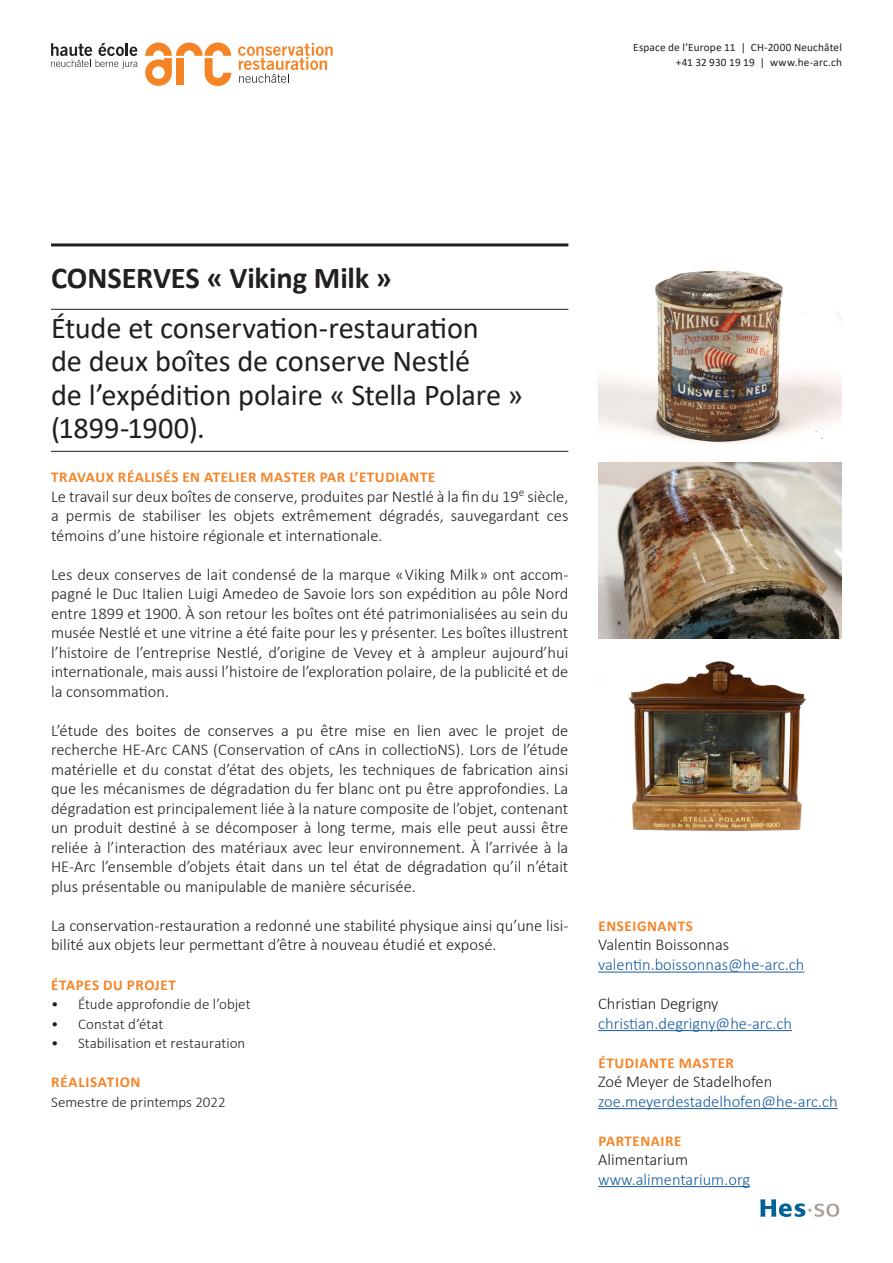
<style>
.page{position:relative;width:893px;height:1263px;background:#fff}
.page>*{position:absolute;margin:0;border:0;box-sizing:border-box;transform-origin:0 0}
.sous_titre{font:30.3px/33.3px "Calibri";letter-spacing:-.005em;color:#231f20}
.TITRE_PROJET{font:700 30.3px "Calibri";letter-spacing:-.005em;color:#231f20}
.Texte_courant{font:300 16.5px/19.5px "Calibri";color:#231f20;text-align:justify}
.Texte_courant-2{font:300 16.5px/19.5px "Calibri";color:#175d9e}
.TITRE_RUBRIQUE_ORANG{font:700 15px "Calibri";letter-spacing:.04em;color:#f58427}
.Texte_courant-3{font:300 15px "Calibri";color:#231f20}
.t1{font:11.25px/15.1px "Calibri";letter-spacing:.015em;color:#231f20;text-align:right}
.s1{color:#231f20}
</style>
<div class="page">
<img style="left:628px;top:661px;width:178px;height:170px">
<img style="left:598px;top:270px;width:244px;height:173px">
<img style="left:598px;top:463px;width:244px;height:175px">
<svg style="left:145px;top:43px;width:86px;height:43px"></svg>
<svg style="left:51px;top:43px;width:86px;height:26px"></svg>
<svg style="left:238px;top:43px;width:95px;height:40px"></svg>
<hr style="left:51px;top:243px;width:517px;height:3px;background:#231f20">
<svg style="left:760px;top:1199px;width:79px;height:18px"></svg>
<hr style="left:51px;top:309px;width:517px;height:1px;background:#231f20">
<hr style="left:51px;top:451px;width:517px;height:1px;background:#231f20">
<hr style="left:598px;top:972px;width:206px;height:1px;background:#175d9e">
<hr style="left:598px;top:1030px;width:194px;height:1px;background:#175d9e">
<hr style="left:598px;top:1108px;width:240px;height:1px;background:#175d9e">
<hr style="left:598px;top:1186px;width:152px;height:1px;background:#175d9e">
<p class="t1" style="left:633px;top:39px;width:210px">Espace de l’Europe 11 | CH-2000 Neuchâtel +41 32 930 19 19 | www.he-arc.ch</p>
<p class="TITRE_PROJET" style="left:51px;top:256px;width:342px">CONSERVES « Viking Milk »</p>
<p class="sous_titre" style="left:51px;top:311px;width:473px">Étude et conservation-restauration<br>de deux boîtes de conserve Nestlé<br>de l’expédition polaire « Stella Polare » (1899-1900).</p>
<p class="TITRE_RUBRIQUE_ORANG" style="left:51px;top:467px;width:386px">TRAVAUX RÉALISÉS EN ATELIER MASTER PAR L’ETUDIANTE</p>
<p class="Texte_courant" style="left:51px;top:486px;width:519px">Le travail sur deux boîtes de conserve, produites par Nestlé à la fin du 19<sup>e</sup> siècle, a permis de stabiliser les objets extrêmement dégradés, sauvegardant ces témoins d’une histoire régionale et internationale.</p>
<p class="Texte_courant" style="left:51px;top:564px;width:519px">Les deux conserves de lait condensé de la marque « Viking Milk » ont accom&shy;pagné le Duc Italien Luigi Amedeo de Savoie lors son expédition au pôle Nord entre 1899 et 1900. À son retour les boîtes ont été patrimonialisées au sein du musée Nestlé et une vitrine a été faite pour les y présenter. Les boîtes illustrent l’histoire de l’entreprise Nestlé, d’origine de Vevey et à ampleur aujourd’hui internationale, mais aussi l’histoire de l’exploration polaire, de la publicité et de la consommation.</p>
<p class="Texte_courant" style="left:51px;top:720px;width:519px">L’étude des boites de conserves a pu être mise en lien avec le projet de recherche HE-Arc CANS (Conservation of cAns in collectioNS). Lors de l’étude matérielle et du constat d’état des objets, les techniques de fabrication ainsi que les mécanismes de dégradation du fer blanc ont pu être approfondies. La dégradation est principalement liée à la nature composite de l’objet, contenant un produit destiné à se décomposer à long terme, mais elle peut aussi être reliée à l’interaction des matériaux avec leur environnement. À l’arrivée à la HE-Arc l’ensemble d’objets était dans un tel état de dégradation qu’il n’était plus présentable ou manipulable de manière sécurisée.</p>
<p class="Texte_courant" style="left:51px;top:915px;width:519px">La conservation-restauration a redonné une stabilité physique ainsi qu’une lisi&shy;bilité aux objets leur permettant d’être à nouveau étudié et exposé.</p>
<p class="TITRE_RUBRIQUE_ORANG" style="left:51px;top:974px;width:126px">ÉTAPES DU PROJET</p>
<p class="Texte_courant-3" style="left:51px;top:995px;width:201px">• Étude approfondie de l’objet</p>
<p class="Texte_courant-3" style="left:51px;top:1014px;width:114px">• Constat d’état</p>
<p class="Texte_courant-3" style="left:51px;top:1034px;width:196px">• Stabilisation et restauration</p>
<p class="TITRE_RUBRIQUE_ORANG" style="left:51px;top:1071px;width:91px">RÉALISATION</p>
<p class="Texte_courant-3" style="left:51px;top:1092px;width:176px">Semestre de printemps 2022</p>
<p class="TITRE_RUBRIQUE_ORANG" style="left:598px;top:915px;width:96px">ENSEIGNANTS</p>
<p class="Texte_courant-2" style="left:598px;top:935px;width:208px"><span class="s1">Valentin Boissonnas </span>valentin.boissonnas@he-arc.ch</p>
<p class="Texte_courant-2" style="left:598px;top:993px;width:195px"><span class="s1">Christian Degrigny </span>christian.degrigny@he-arc.ch</p>
<p class="TITRE_RUBRIQUE_ORANG" style="left:598px;top:1052px;width:137px">ÉTUDIANTE MASTER</p>
<p class="Texte_courant-2" style="left:598px;top:1071px;width:241px"><span class="s1">Zoé Meyer de Stadelhofen </span>zoe.meyerdestadelhofen@he-arc.ch</p>
<p class="TITRE_RUBRIQUE_ORANG" style="left:598px;top:1130px;width:85px">PARTENAIRE</p>
<p class="Texte_courant-2" style="left:598px;top:1149px;width:154px"><span class="s1">Alimentarium </span>www.alimentarium.org</p>
</div>
